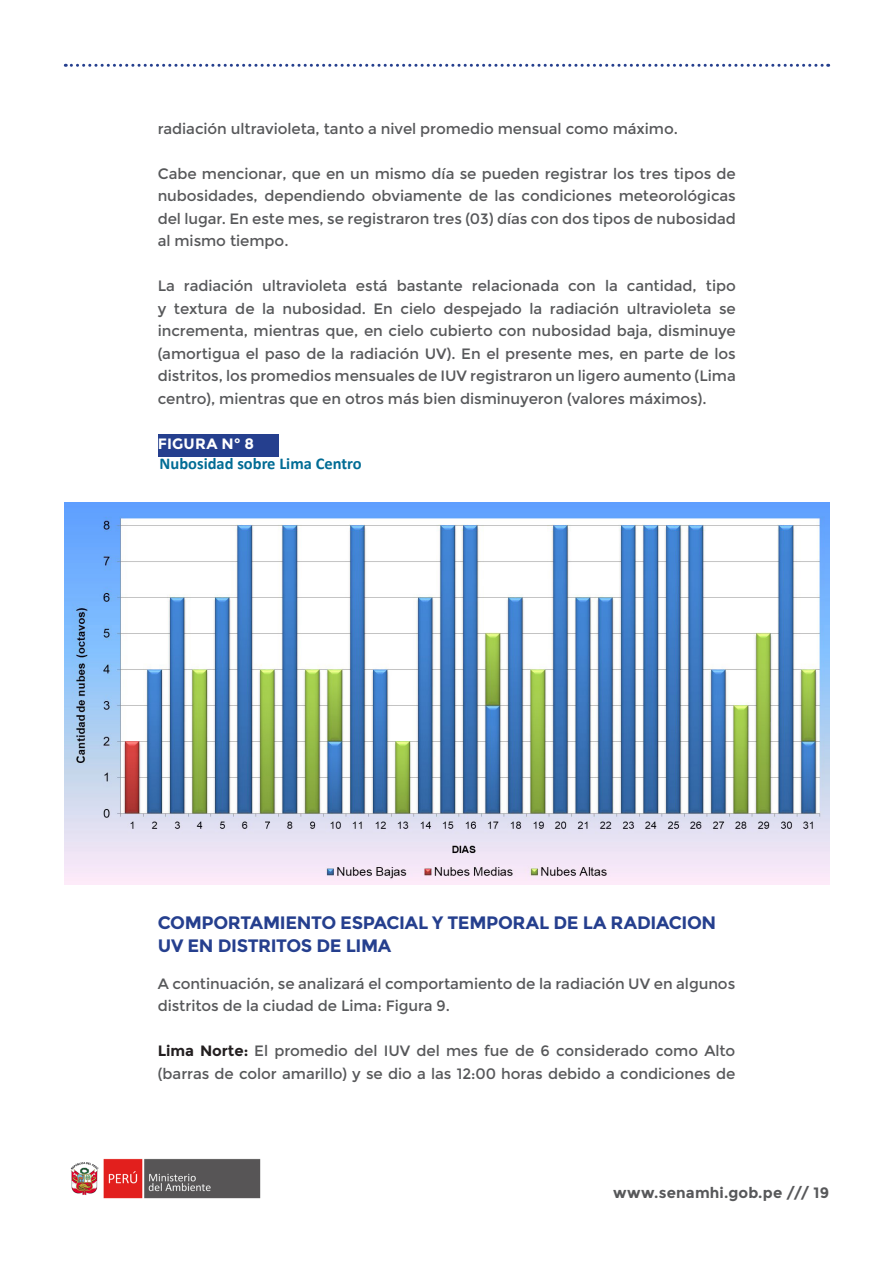
<style>
.page{position:relative;width:893px;height:1263px;background:#fff}
.page>*{position:absolute;margin:0;border:0;box-sizing:border-box;transform-origin:0 0}
.t1{font:700 18px/22.5px "Montserrat";letter-spacing:-.02em;color:#253f8e}
.tex-_de_gráfico_nro_1_2_3{font:700 16.5px "Calibri";color:#006c95}
.t2{font:15px/22.5px "Montserrat";letter-spacing:-.005em;color:#57585a;text-align:justify}
.t3{font:700 15px "Montserrat";letter-spacing:.01em;color:#57585a}
.tex-_de_gráfico_nro_1_2_3-2{font:700 15px "Montserrat";letter-spacing:.01em;color:#fff}
.s1{font-weight:700;color:#231f20}
</style>
<div class="page">
<svg style="left:65px;top:64px;width:764px;height:3px"></svg>
<img style="left:70px;top:1158px;width:191px;height:41px">
<img style="left:64px;top:502px;width:765px;height:382px">
<div style="left:158px;top:434px;width:121px;height:23px;background:#253f8e"></div>
<p class="t2" style="left:158px;top:117px;width:522px">radiación ultravioleta, tanto a nivel promedio mensual como máximo.</p>
<p class="t2" style="left:158px;top:162px;width:580px">Cabe mencionar, que en un mismo día se pueden registrar los tres tipos de nubosidades, dependiendo obviamente de las condiciones meteorológicas del lugar. En este mes, se registraron tres (03) días con dos tipos de nubosidad al mismo tiempo.</p>
<p class="t2" style="left:158px;top:275px;width:580px">La radiación ultravioleta está bastante relacionada con la cantidad, tipo y textura de la nubosidad. En cielo despejado la radiación ultravioleta se incrementa, mientras que, en cielo cubierto con nubosidad baja, disminuye (amortigua el paso de la radiación UV). En el presente mes, en parte de los distritos, los promedios mensuales de IUV registraron un ligero aumento (Lima centro), mientras que en otros más bien disminuyeron (valores máximos).</p>
<p class="tex-_de_gráfico_nro_1_2_3-2" style="left:158px;top:434px;width:98px">FIGURA N° 8</p>
<p class="tex-_de_gráfico_nro_1_2_3" style="left:160px;top:452px;width:204px">Nubosidad sobre Lima Centro</p>
<p class="t1" style="left:158px;top:912px;width:560px">COMPORTAMIENTO ESPACIAL Y TEMPORAL DE LA RADIACION<br>UV EN DISTRITOS DE LIMA</p>
<p class="t2" style="left:158px;top:972px;width:579px">A continuación, se analizará el comportamiento de la radiación UV en algunos distritos de la ciudad de Lima: Figura 9.</p>
<p class="t2" style="left:158px;top:1040px;width:579px"><span class="s1">Lima Norte:</span> El promedio del IUV del mes fue de 6 considerado como Alto (barras de color amarillo) y se dio a las 12:00 horas debido a condiciones de</p>
<p class="t3" style="left:613px;top:1184px;width:218px">www.senamhi.gob.pe /// 19</p>
</div>
